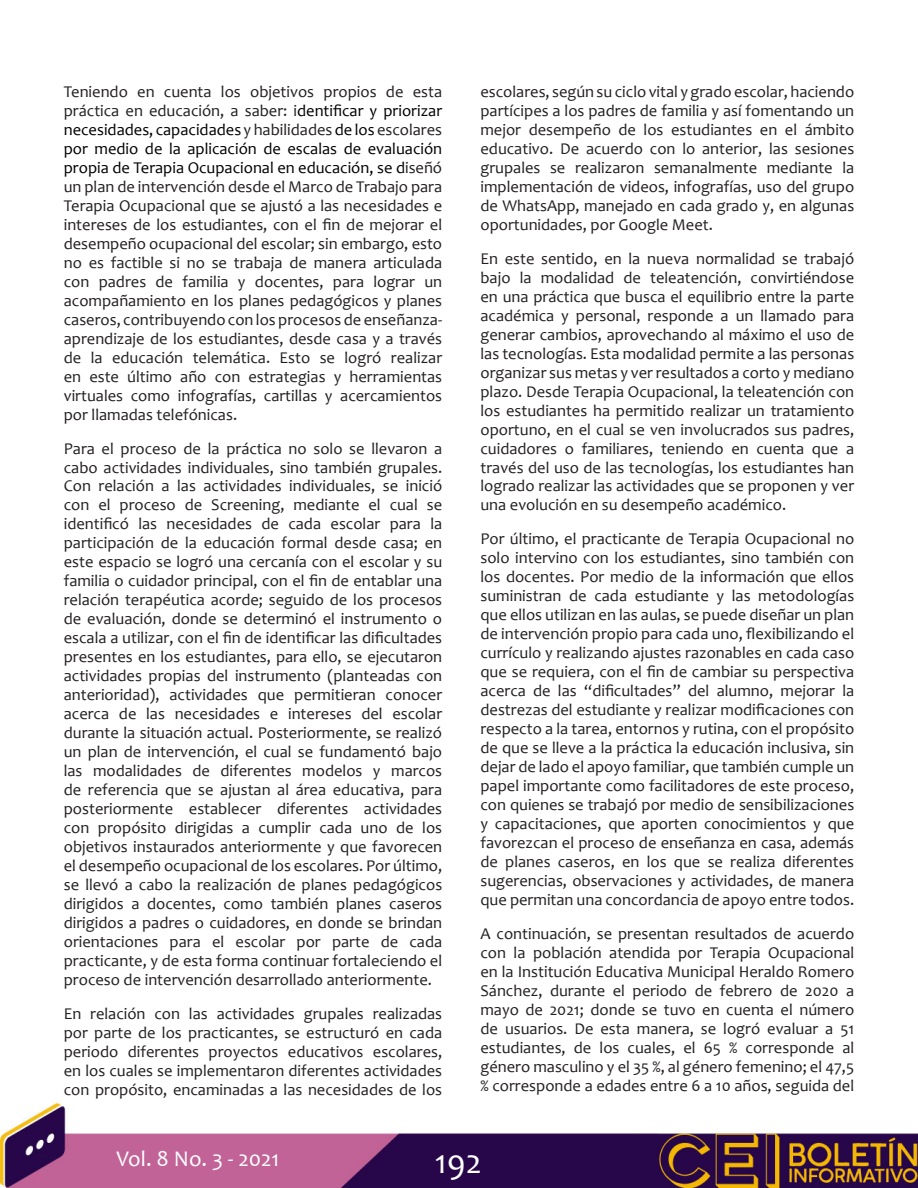
<style>
.page{position:relative;width:918px;height:1188px;background:#fff}
.page>*{position:absolute;margin:0;border:0;box-sizing:border-box;transform-origin:0 0}
.t1{font:34.5px "Candara";color:#fff}
.t2{font:22.5px "Candara";color:#fff}
.t3{font:16.5px/19px "Candara";color:#231f20;text-align:justify}
.s1{color:#000}
</style>
<div class="page">
<img style="left:0;top:1102px;width:918px;height:86px">
<p class="t3" style="left:64px;top:82px;width:380px">Teniendo en cuenta los objetivos propios de esta práctica en educación, a saber: i<span class="s1">dentificar y priorizar necesidades, capacidades</span> y habilidades <span class="s1">de los</span> escolares <span class="s1">por medio de la aplicación de escalas de evaluación propia de Terapia Ocupacional en educación, se d</span>iseñó un plan de intervención desde el Marco de Trabajo para Terapia Ocupacional que se ajustó a las necesidades e intereses de los estudiantes, con el fin de mejorar el desempeño ocupacional del escolar; sin embargo, esto no es factible si no se trabaja de manera articulada con padres de familia y docentes, para lograr un acompañamiento en los planes pedagógicos y planes caseros, contribuyendo con los procesos de enseñanza&shy;aprendizaje de los estudiantes, desde casa y a través de la educación telemática. Esto se logró realizar en este último año con estrategias y herramientas virtuales como infografías, cartillas y acercamientos por llamadas telefónicas.</p>
<p class="t3" style="left:64px;top:439px;width:380px">Para el proceso de la práctica no solo se llevaron a cabo actividades individuales, sino también grupales.<br>Con relación a las actividades individuales, se inició con el proceso de Screening, mediante el cual se identificó las necesidades de cada escolar para la participación de la educación formal desde casa; en este espacio se logró una cercanía con el escolar y su familia o cuidador principal, con el fin de entablar una relación terapéutica acorde; seguido de los procesos de evaluación, donde se determinó el instrumento o escala a utilizar, con el fin de identificar las dificultades presentes en los estudiantes, para ello, se ejecutaron actividades propias del instrumento (planteadas con anterioridad), actividades que permitieran conocer acerca de las necesidades e intereses del escolar durante la situación actual. Posteriormente, se realizó un plan de intervención, el cual se fundamentó bajo las modalidades de diferentes modelos y marcos de referencia que se ajustan al área educativa, para posteriormente establecer diferentes actividades con propósito dirigidas a cumplir cada uno de los objetivos instaurados anteriormente y que favorecen el desempeño ocupacional de los escolares. Por último, se llevó a cabo la realización de planes pedagógicos dirigidos a docentes, como también planes caseros dirigidos a padres o cuidadores, en donde se brindan orientaciones para el escolar por parte de cada practicante, y de esta forma continuar fortaleciendo el proceso de intervención desarrollado anteriormente.</p>
<p class="t3" style="left:64px;top:1004px;width:380px">En relación con las actividades grupales realizadas por parte de los practicantes, se estructuró en cada periodo diferentes proyectos educativos escolares, en los cuales se implementaron diferentes actividades con propósito, encaminadas a las necesidades de los</p>
<p class="t3" style="left:480px;top:82px;width:375px">escolares, según su ciclo vital y grado escolar, haciendo partícipes a los padres de familia y así fomentando un mejor desempeño de los estudiantes en el ámbito educativo. De acuerdo con lo anterior, las sesiones grupales se realizaron semanalmente mediante la implementación de videos, infografías, uso del grupo de WhatsApp, manejado en cada grado y, en algunas oportunidades, por Google Meet.</p>
<p class="t3" style="left:480px;top:249px;width:375px">En este sentido, en la nueva normalidad se trabajó bajo la modalidad de teleatención, convirtiéndose en una práctica que busca el equilibrio entre la parte académica y personal, responde a un llamado para generar cambios, aprovechando al máximo el uso de las tecnologías. Esta modalidad permite a las personas organizar sus metas y ver resultados a corto y mediano plazo. Desde Terapia Ocupacional, la teleatención con los estudiantes ha permitido realizar un tratamiento oportuno, en el cual se ven involucrados sus padres, cuidadores o familiares, teniendo en cuenta que a través del uso de las tecnologías, los estudiantes han logrado realizar las actividades que se proponen y ver una evolución en su desempeño académico.</p>
<p class="t3" style="left:480px;top:529px;width:375px">Por último, el practicante de Terapia Ocupacional no solo intervino con los estudiantes, sino también con los docentes. Por medio de la información que ellos suministran de cada estudiante y las metodologías que ellos utilizan en las aulas, se puede diseñar un plan de intervención propio para cada uno, flexibilizando el currículo y realizando ajustes razonables en cada caso que se requiera, con el fin de cambiar su perspectiva acerca de las “dificultades” del alumno, mejorar la destrezas del estudiante y realizar modificaciones con respecto a la tarea, entornos y rutina, con el propósito de que se lleve a la práctica la educación inclusiva, sin dejar de lado el apoyo familiar, que también cumple un papel importante como facilitadores de este proceso, con quienes se trabajó por medio de sensibilizaciones y capacitaciones, que aporten conocimientos y que favorezcan el proceso de enseñanza en casa, además de planes caseros, en los que se realiza diferentes sugerencias, observaciones y actividades, de manera que permitan una concordancia de apoyo entre todos.</p>
<p class="t3" style="left:480px;top:924px;width:375px">A continuación, se presentan resultados de acuerdo con la población atendida por Terapia Ocupacional en la Institución Educativa Municipal Heraldo Romero Sánchez, durante el periodo de febrero de 2020 a mayo de 2021; donde se tuvo en cuenta el número de usuarios. De esta manera, se logró evaluar a 51 estudiantes, de los cuales, el 65 % corresponde al género masculino y el 35 %, al género femenino; el 47,5 % corresponde a edades entre 6 a 10 años, seguida del</p>
<h2 class="t2" style="left:117px;top:1145px;width:165px">Vol. 8 No. 3 - 2021</h2>
<h1 class="t1" style="left:435px;top:1140px;width:48px">192</h1>
</div>
